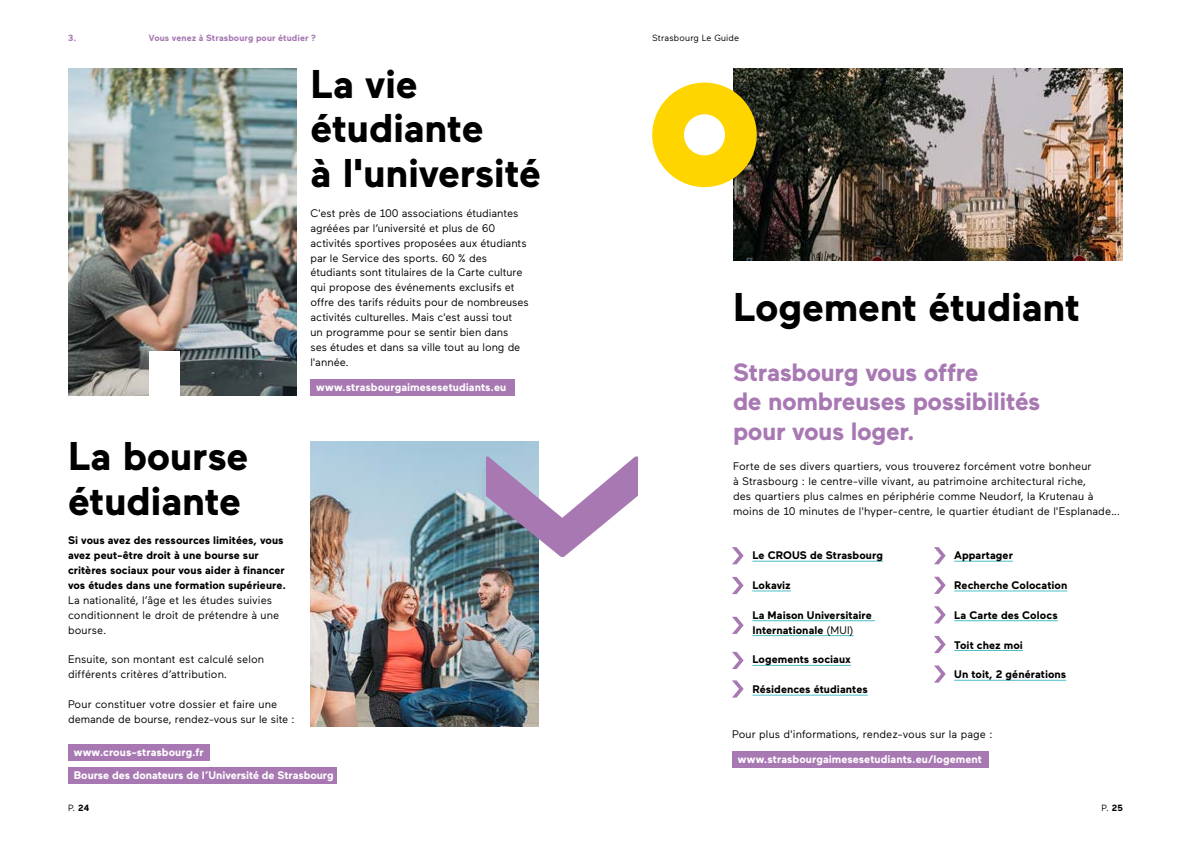
<style>
.page{position:relative;width:1191px;height:842px;background:#fff}
.page>*{position:absolute;margin:0;border:0;box-sizing:border-box;transform-origin:0 0}
.t1{font:700 40px/44.6px "Maax";letter-spacing:-.005em;color:#000}
.t2{font:700 25px/29.8px "Maax";letter-spacing:-.015em;color:#a878b3}
.t3{font:11px/14.9px "Maax";color:#000}
.t4{font:700 11px/14.9px "Maax";letter-spacing:.005em;color:#000}
.t5{font:700 11px/23px "Maax";color:#fff}
.t6{font:700 9px "Maax";letter-spacing:.015em;color:#a878b3}
.t7{font:9px "Maax";letter-spacing:.015em;color:#000}
.s1{font-weight:700}
.s2{font-weight:400}
</style>
<div class="page">
<hr style="left:752px;top:561px;width:131px;height:1px;background:#4dbdc7">
<hr style="left:752px;top:590px;width:39px;height:1px;background:#4dbdc7">
<hr style="left:752px;top:620px;width:123px;height:1px;background:#4dbdc7">
<hr style="left:752px;top:635px;width:101px;height:1px;background:#4dbdc7">
<hr style="left:752px;top:665px;width:99px;height:1px;background:#4dbdc7">
<hr style="left:752px;top:695px;width:115px;height:1px;background:#4dbdc7">
<hr style="left:954px;top:561px;width:59px;height:1px;background:#4dbdc7">
<hr style="left:954px;top:590px;width:113px;height:1px;background:#4dbdc7">
<hr style="left:954px;top:620px;width:103px;height:1px;background:#4dbdc7">
<hr style="left:954px;top:650px;width:69px;height:1px;background:#4dbdc7">
<hr style="left:954px;top:680px;width:112px;height:1px;background:#4dbdc7">
<div style="left:732px;top:751px;width:256px;height:16px;background:#a878b3"></div>
<svg style="left:732px;top:547px;width:11px;height:17px"></svg>
<svg style="left:732px;top:577px;width:11px;height:17px"></svg>
<svg style="left:732px;top:617px;width:11px;height:17px"></svg>
<svg style="left:732px;top:652px;width:11px;height:17px"></svg>
<svg style="left:732px;top:680px;width:11px;height:17px"></svg>
<svg style="left:934px;top:547px;width:11px;height:17px"></svg>
<svg style="left:934px;top:577px;width:11px;height:17px"></svg>
<svg style="left:934px;top:606px;width:11px;height:17px"></svg>
<svg style="left:934px;top:636px;width:11px;height:17px"></svg>
<svg style="left:934px;top:665px;width:11px;height:18px"></svg>
<img style="left:733px;top:68px;width:390px;height:193px">
<svg style="left:652px;top:83px;width:104px;height:104px"></svg>
<img style="left:68px;top:69px;width:228px;height:327px">
<img style="left:310px;top:441px;width:229px;height:286px">
<div style="left:310px;top:380px;width:205px;height:16px;background:#a878b3"></div>
<div style="left:68px;top:744px;width:142px;height:17px;background:#a878b3"></div>
<div style="left:68px;top:767px;width:268px;height:17px;background:#a878b3"></div>
<div style="left:149px;top:351px;width:31px;height:83px;background:#fff"></div>
<svg style="left:486px;top:457px;width:152px;height:100px"></svg>
<p class="t6" style="left:68px;top:33px;width:10px">3.</p>
<p class="t6" style="left:149px;top:33px;width:169px">Vous venez à Strasbourg pour étudier ?</p>
<h1 class="t1" style="left:310px;top:62px;width:232px">La vie étudiante<br>à l'université</h1>
<p class="t3" style="left:310px;top:206px;width:220px">C'est près de 100 associations étudiantes agréées par l’université et plus de 60 activités sportives proposées aux étudiants par le Service des sports. 60 % des étudiants sont titulaires de la Carte culture qui propose des événements exclusifs et offre des tarifs réduits pour de nombreuses activités culturelles. Mais c'est aussi tout<br>un programme pour se sentir bien dans<br>ses études et dans sa ville tout au long de l'année.</p>
<h1 class="t1" style="left:68px;top:434px;width:182px">La bourse étudiante</h1>
<p class="t4" style="left:68px;top:533px;width:219px">Si vous avez des ressources limitées, vous avez peut-être droit à une bourse sur critères sociaux pour vous aider à financer vos études dans une formation supérieure.</p>
<p class="t3" style="left:68px;top:593px;width:213px">La nationalité, l’âge et les études suivies conditionnent le droit de prétendre à une bourse.</p>
<p class="t3" style="left:68px;top:652px;width:198px">Ensuite, son montant est calculé selon différents critères d’attribution.</p>
<p class="t3" style="left:68px;top:697px;width:228px">Pour constituer votre dossier et faire une demande de bourse, rendez-vous sur le site :</p>
<p class="t5" style="left:316px;top:376px;width:192px">www.strasbourgaimesesetudiants.eu</p>
<p class="t5" style="left:74px;top:741px;width:261px">www.crous-strasbourg.fr<br>Bourse des donateurs de l’Université de Strasbourg</p>
<p class="t7" style="left:68px;top:803px;width:23px">P. <span class="s1">24</span></p>
<p class="t7" style="left:652px;top:33px;width:89px">Strasbourg Le Guide</p>
<h1 class="t1" style="left:733px;top:285px;width:348px">Logement étudiant</h1>
<h2 class="t2" style="left:733px;top:357px;width:309px">Strasbourg vous offre<br>de nombreuses possibilités pour vous loger.</h2>
<p class="t3" style="left:733px;top:459px;width:388px">Forte de ses divers quartiers, vous trouverez forcément votre bonheur<br>à Strasbourg : le centre-ville vivant, au patrimoine architectural riche,<br>des quartiers plus calmes en périphérie comme Neudorf, la Krutenau à moins de 10 minutes de l'hyper-centre, le quartier étudiant de l'Esplanade...</p>
<p class="t4" style="left:752px;top:548px;width:132px">Le CROUS de Strasbourg</p>
<p class="t4" style="left:752px;top:578px;width:40px">Lokaviz</p>
<p class="t4" style="left:752px;top:608px;width:121px">La Maison Universitaire<br>Internationale <span class="s2">(MUI)</span></p>
<p class="t4" style="left:752px;top:652px;width:100px">Logements sociaux</p>
<p class="t4" style="left:752px;top:682px;width:117px">Résidences étudiantes</p>
<p class="t4" style="left:954px;top:548px;width:60px">Appartager</p>
<p class="t4" style="left:954px;top:578px;width:115px">Recherche Colocation</p>
<p class="t4" style="left:954px;top:608px;width:105px">La Carte des Colocs</p>
<p class="t4" style="left:954px;top:637px;width:70px">Toit chez moi</p>
<p class="t4" style="left:954px;top:667px;width:114px">Un toit, 2 générations</p>
<p class="t3" style="left:732px;top:727px;width:262px">Pour plus d'informations, rendez-vous sur la page :</p>
<p class="t5" style="left:738px;top:747px;width:246px">www.strasbourgaimesesetudiants.eu/logement</p>
<p class="t7" style="left:1101px;top:803px;width:23px">P. <span class="s1">25</span></p>
</div>
